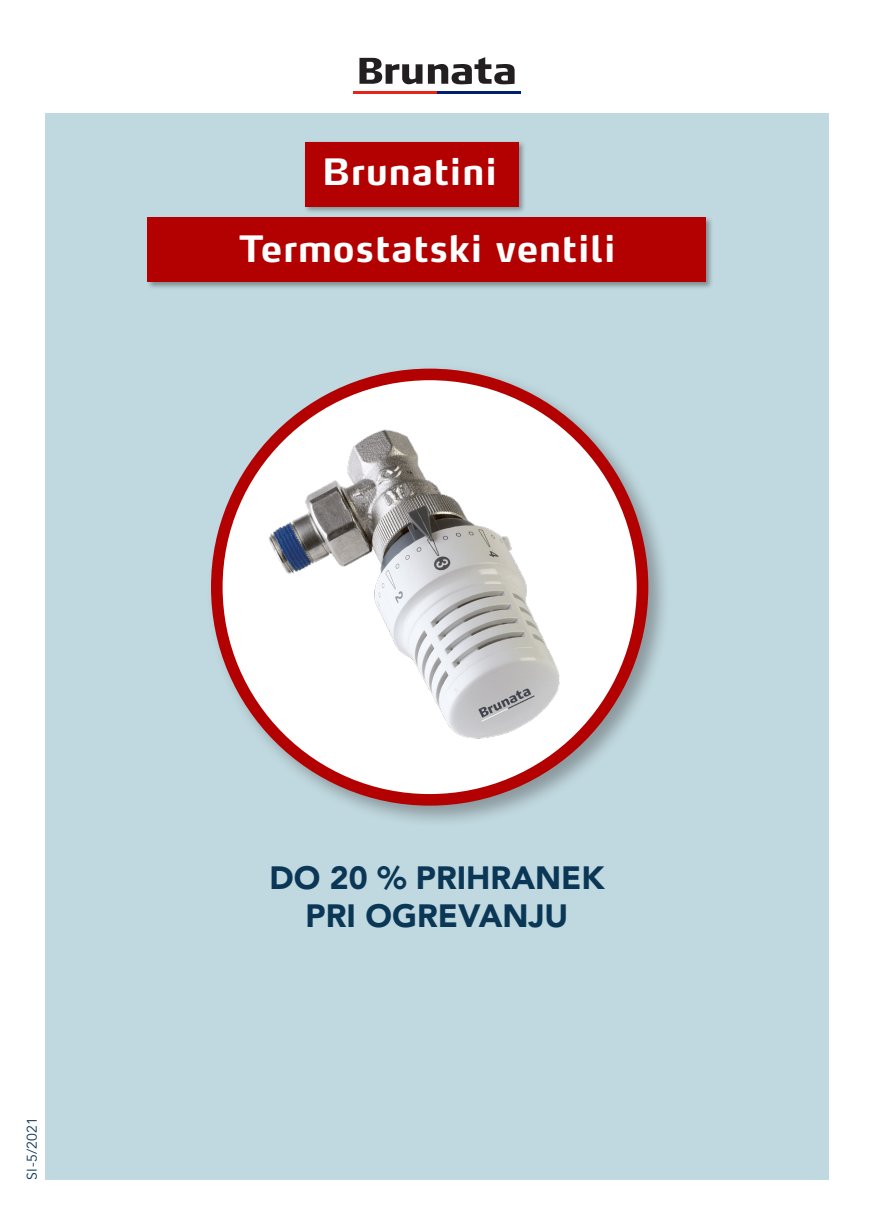
<style>
.page{position:relative;width:874px;height:1225px;background:#fff}
.page>*{position:absolute;margin:0;border:0;box-sizing:border-box;transform-origin:0 0}
.t1{font:700 36px/76.6px "Max";letter-spacing:.03em;color:#fff}
.t2{font:900 32px "Avenir LT Pro";color:#0b3756}
.t3{font:14px "Avenir";letter-spacing:.015em;color:#0b3756}
</style>
<div class="page">
<div style="left:45px;top:113px;width:783px;height:1066px;background:#c0d8df"></div>
<svg style="left:359px;top:57px;width:155px;height:28px"></svg>
<hr style="left:353px;top:91px;width:84px;height:3px;background:#e72419">
<hr style="left:437px;top:91px;width:83px;height:3px;background:#001f70">
<div style="left:206px;top:364px;width:464px;height:464px;background:#231f20;opacity:.34"></div>
<svg style="left:217px;top:374px;width:425px;height:426px;background:#f3d6d6"></svg>
<div style="left:211px;top:369px;width:437px;height:436px;border:12px solid #b30000;border-radius:50%"></div>
<img style="left:240px;top:401px;width:345px;height:387px">
<div style="left:303px;top:140px;width:223px;height:74px;background:#231f20;opacity:.4"></div>
<div style="left:304px;top:142px;width:214px;height:64px;background:#b30000"></div>
<div style="left:146px;top:216px;width:567px;height:74px;background:#231f20;opacity:.4"></div>
<div style="left:147px;top:217px;width:558px;height:65px;background:#b30000"></div>
<p class="t1" style="left:239px;top:133px;width:377px;text-indent:83px">Brunatini<br>Termostatski ventili</p>
<p class="t3" style="left:24px;top:1179px;width:63px;rotate:-90deg">SI-5/2021</p>
<p class="t2" style="left:269px;top:858px;width:336px">DO 20 % PRIHRANEK</p>
<p class="t2" style="left:305px;top:896px;width:264px">PRI OGREVANJU</p>
</div>
